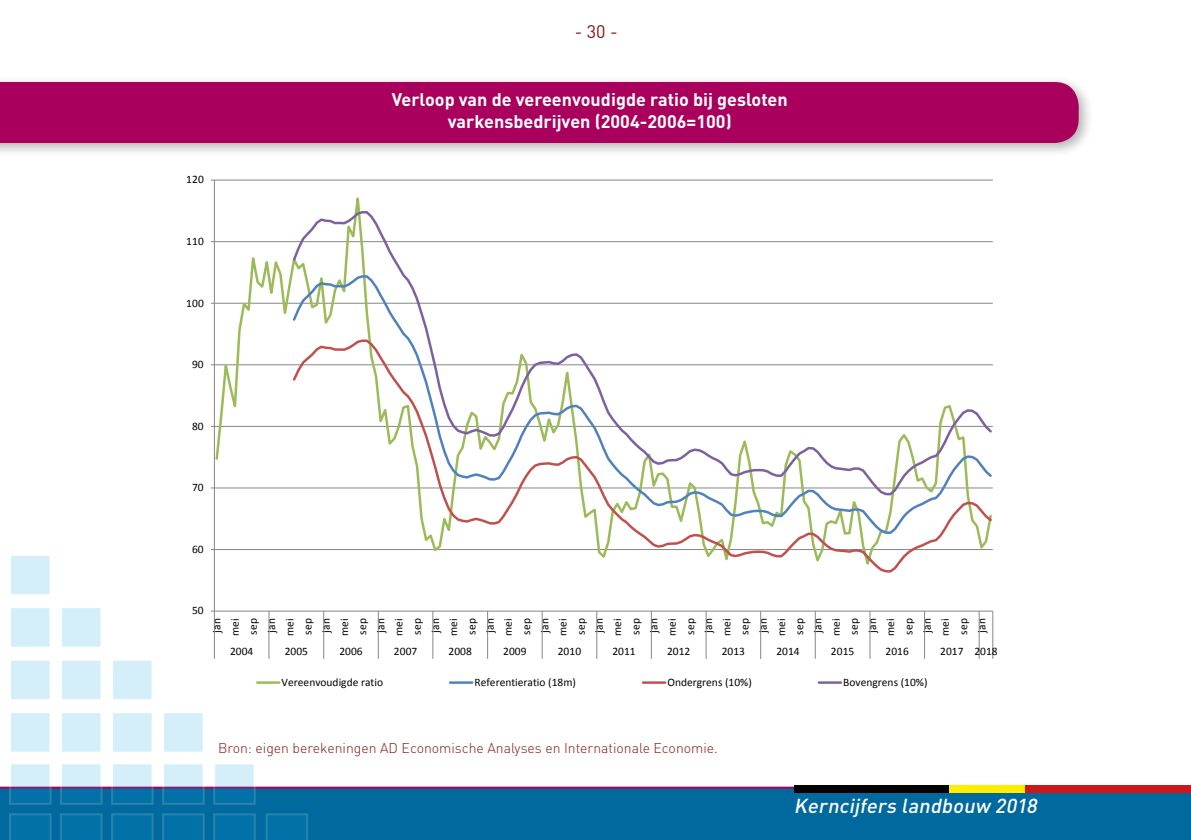
<style>
.page{position:relative;width:1191px;height:840px;background:#fff}
.page>*{position:absolute;margin:0;border:0;box-sizing:border-box;transform-origin:0 0}
.t1{font:italic 500 20px "DIN Pro";color:#fff}
.t2{font:700 18px/21.6px "DIN Pro";color:#fff;text-align:center}
.t3{font:18px "DIN Pro";color:#831813}
.t4{font:300 14px "DIN Pro";color:#831813}
.t5{font:11.4px/18.2px "Calibri";color:#000;text-align:justify}
</style>
<div class="page">
<div style="left:0;top:75px;width:1093px;height:83px;background:#000;opacity:.3"></div>
<div style="left:0;top:82px;width:1078px;height:61px;background:#a9005d"></div>
<div style="left:0;top:786px;width:1191px;height:53px;background:#00699d"></div>
<div style="left:794px;top:784px;width:154px;height:7px;background:#000"></div>
<div style="left:948px;top:784px;width:77px;height:7px;background:#ffed00"></div>
<div style="left:1026px;top:784px;width:165px;height:7px;background:#cd171a"></div>
<div style="left:9px;top:658px;width:43px;height:42px;background:#d4eefa;border:2px solid #fff"></div>
<div style="left:9px;top:710px;width:43px;height:43px;background:#d4eefa;border:2px solid #fff"></div>
<svg style="left:9px;top:764px;width:43px;height:40px;background:#84b5d4"></svg>
<svg style="left:9px;top:812px;width:43px;height:27px"></svg>
<div style="left:9px;top:553px;width:43px;height:43px;background:#d4eefa;border:2px solid #fff"></div>
<div style="left:9px;top:605px;width:43px;height:43px;background:#d4eefa;border:2px solid #fff"></div>
<div style="left:60px;top:658px;width:43px;height:42px;background:#d4eefa;border:2px solid #fff"></div>
<div style="left:60px;top:710px;width:43px;height:43px;background:#d4eefa;border:2px solid #fff"></div>
<svg style="left:60px;top:764px;width:43px;height:40px;background:#84b5d4"></svg>
<svg style="left:60px;top:812px;width:43px;height:27px"></svg>
<div style="left:60px;top:605px;width:43px;height:43px;background:#d4eefa;border:2px solid #fff"></div>
<div style="left:111px;top:658px;width:43px;height:42px;background:#d4eefa;border:2px solid #fff"></div>
<div style="left:111px;top:710px;width:43px;height:43px;background:#d4eefa;border:2px solid #fff"></div>
<svg style="left:111px;top:764px;width:43px;height:40px;background:#84b5d4"></svg>
<svg style="left:111px;top:812px;width:43px;height:27px"></svg>
<div style="left:162px;top:710px;width:43px;height:43px;background:#d4eefa;border:2px solid #fff"></div>
<svg style="left:162px;top:764px;width:43px;height:40px;background:#84b5d4"></svg>
<svg style="left:162px;top:812px;width:43px;height:27px"></svg>
<svg style="left:213px;top:764px;width:43px;height:40px;background:#84b5d4"></svg>
<svg style="left:213px;top:812px;width:43px;height:27px"></svg>
<svg style="left:266px;top:812px;width:42px;height:27px"></svg>
<div style="left:176px;top:173px;width:833px;height:539px;background:#fff"></div>
<hr style="left:214px;top:179px;width:778px;height:1px;background:#868686">
<hr style="left:214px;top:180px;width:1px;height:430px;background:#868686">
<hr style="left:214px;top:610px;width:778px;height:1px;background:#868686">
<svg style="left:211px;top:610px;width:4px;height:48px"></svg>
<svg style="left:268px;top:610px;width:1px;height:48px"></svg>
<svg style="left:323px;top:610px;width:1px;height:48px"></svg>
<svg style="left:378px;top:610px;width:1px;height:48px"></svg>
<svg style="left:432px;top:610px;width:1px;height:48px"></svg>
<svg style="left:487px;top:610px;width:1px;height:48px"></svg>
<svg style="left:542px;top:610px;width:1px;height:48px"></svg>
<svg style="left:596px;top:610px;width:1px;height:48px"></svg>
<svg style="left:651px;top:610px;width:1px;height:48px"></svg>
<svg style="left:705px;top:610px;width:1px;height:48px"></svg>
<svg style="left:760px;top:610px;width:1px;height:48px"></svg>
<svg style="left:815px;top:610px;width:1px;height:48px"></svg>
<svg style="left:869px;top:610px;width:1px;height:48px"></svg>
<svg style="left:924px;top:610px;width:1px;height:48px"></svg>
<svg style="left:978px;top:610px;width:1px;height:48px"></svg>
<svg style="left:992px;top:610px;width:1px;height:48px"></svg>
<svg style="left:214px;top:180px;width:779px;height:392px"></svg>
<svg style="left:291px;top:496px;width:702px;height:77px"></svg>
<svg style="left:291px;top:210px;width:702px;height:286px"></svg>
<hr style="left:257px;top:681px;width:22px;height:2px;background:#9bbb59">
<hr style="left:450px;top:681px;width:22px;height:2px;background:#4f81bd">
<hr style="left:643px;top:681px;width:22px;height:2px;background:#c0504d">
<hr style="left:819px;top:681px;width:22px;height:2px;background:#7d60a0">
<h2 class="t3" style="left:575px;top:20px;width:45px">- 30 -</h2>
<p class="t5" style="left:186px;top:170px;width:19px">120</p>
<p class="t5" style="left:186px;top:232px;width:19px">110</p>
<h2 class="t2" style="left:392px;top:88px;width:397px">Verloop van de vereenvoudigde ratio bij gesloten varkensbedrijven (2004-2006=100)</h2>
<p class="t5" style="left:186px;top:293px;width:19px">100</p>
<p class="t5" style="left:192px;top:355px;width:13px">90</p>
<p class="t5" style="left:192px;top:416px;width:13px">80</p>
<p class="t5" style="left:192px;top:478px;width:13px">70</p>
<p class="t5" style="left:192px;top:539px;width:13px">60</p>
<p class="t5" style="left:192px;top:601px;width:13px">50</p>
<p class="t5" style="left:208px;top:635px;width:19px;rotate:-90deg">jan mei sep jan mei sep jan mei sep jan mei sep jan mei sep jan mei sep jan mei sep jan mei sep jan mei sep jan mei sep jan mei sep jan mei sep jan mei sep jan mei sep jan</p>
<p class="t5" style="left:230px;top:641px;width:25px">2004</p>
<p class="t5" style="left:285px;top:641px;width:25px">2005</p>
<p class="t5" style="left:339px;top:641px;width:25px">2006</p>
<p class="t5" style="left:394px;top:641px;width:25px">2007</p>
<p class="t5" style="left:448px;top:641px;width:25px">2008</p>
<p class="t5" style="left:503px;top:641px;width:25px">2009</p>
<p class="t5" style="left:558px;top:641px;width:25px">2010</p>
<p class="t5" style="left:612px;top:641px;width:25px">2011</p>
<p class="t5" style="left:667px;top:641px;width:25px">2012</p>
<p class="t5" style="left:721px;top:641px;width:25px">2013</p>
<p class="t5" style="left:776px;top:641px;width:25px">2014</p>
<p class="t5" style="left:831px;top:641px;width:25px">2015</p>
<p class="t5" style="left:885px;top:641px;width:25px">2016</p>
<p class="t5" style="left:940px;top:641px;width:59px">2017 2018</p>
<p class="t5" style="left:282px;top:672px;width:103px">Vereenvoudigde ratio</p>
<p class="t5" style="left:474px;top:672px;width:103px">Referentieratio (18m)</p>
<p class="t5" style="left:667px;top:672px;width:86px">Ondergrens (10%)</p>
<p class="t5" style="left:843px;top:672px;width:86px">Bovengrens (10%)</p>
<p class="t4" style="left:218px;top:738px;width:501px">Bron: eigen berekeningen AD Economische Analyses en Internationale Economie.</p>
<h1 class="t1" style="left:794px;top:792px;width:249px">Kerncijfers landbouw 2018</h1>
</div>
